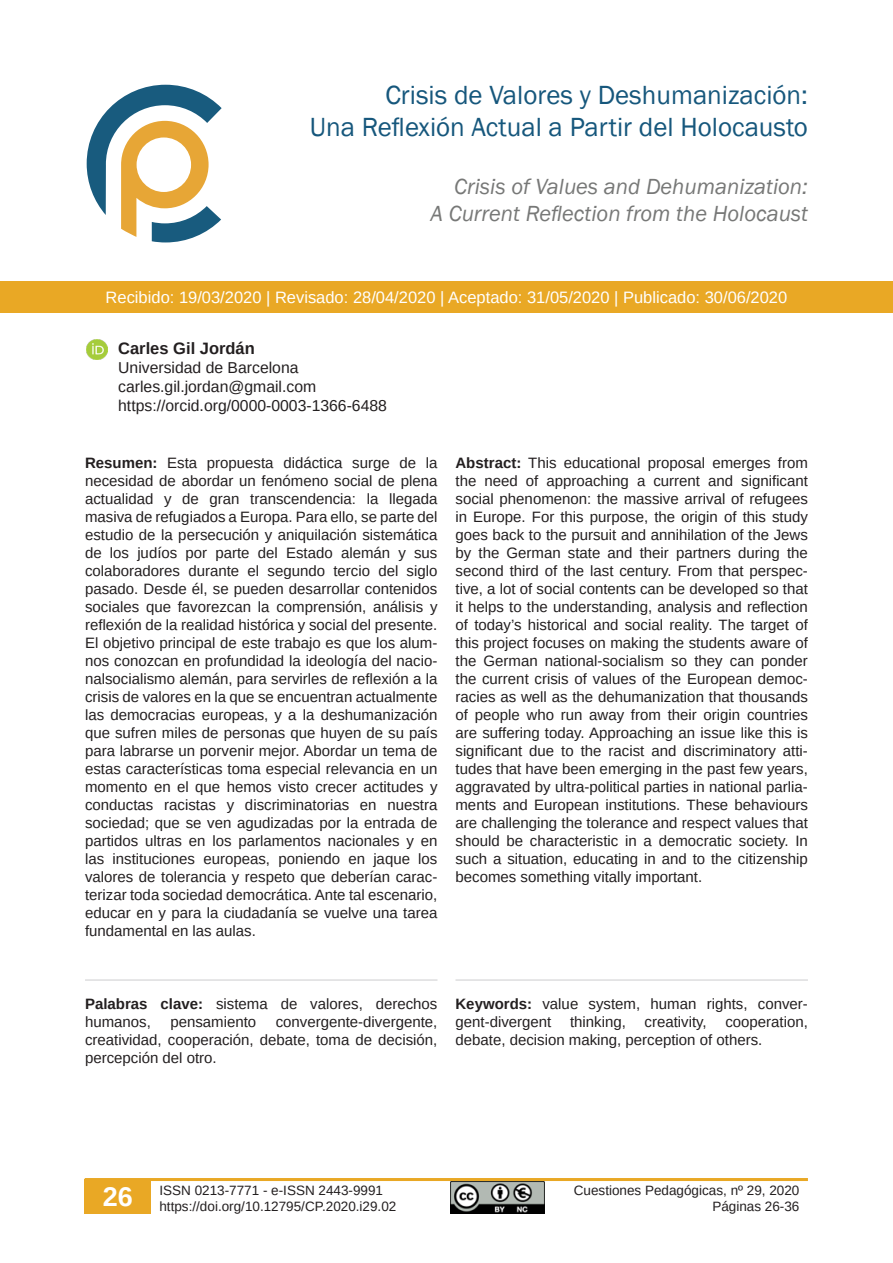
<style>
.page{position:relative;width:893px;height:1263px;background:#fff}
.page>*{position:absolute;margin:0;border:0;box-sizing:border-box;transform-origin:0 0}
.Title-h1{font:27px "Franklin Gothic";color:#16577c}
.Title-en{font:italic 22.5px "Franklin Gothic";color:#777877}
.Fechas{font:16.5px "Arimo";color:#fff}
.Autor-nombre{font:700 16.5px "Arimo";color:#231f20}
.autor-details{font:15.75px "Arimo";color:#231f20}
.Resumen-negrita{font:15px/18px "Arimo";color:#231f20;text-align:justify}
.Resumen{font:15px/18px "Arimo";color:#231f20;text-align:justify}
.t1{font:13.5px/16.2px "Arimo";color:#231f20}
.s1{font-weight:700}
.s2{font-weight:700;font-size:27px;color:#fff}
</style>
<div class="page">
<div style="left:85px;top:1179px;width:66px;height:34px;background:#e9a825"></div>
<hr style="left:85px;top:1178px;width:723px;height:3px;background:#e9a825">
<img style="left:451px;top:1181px;width:93px;height:32px">
<hr style="left:85px;top:979px;width:352px;height:2px;background:#ddddde">
<hr style="left:455px;top:979px;width:353px;height:2px;background:#ddddde">
<img style="left:87px;top:339px;width:20px;height:21px">
<div style="left:0;top:281px;width:893px;height:31px;background:#e9a825"></div>
<svg style="left:87px;top:85px;width:135px;height:157px"></svg>
<p class="Title-h1" style="left:385px;top:78px;width:424px">Crisis de Valores y Deshumanización:</p>
<p class="Title-h1" style="left:310px;top:111px;width:499px">Una Reflexión Actual a Partir del Holocausto</p>
<p class="Title-en" style="left:454px;top:173px;width:355px">Crisis of Values and Dehumanization:</p>
<p class="Title-en" style="left:430px;top:200px;width:379px">A Current Reflection from the Holocaust</p>
<p class="Fechas" style="left:106px;top:286px;width:683px">Recibido: 19/03/2020 | Revisado: 28/04/2020 | Aceptado: 31/05/2020 | Publicado: 30/06/2020</p>
<p class="Autor-nombre" style="left:118px;top:337px;width:138px">Carles Gil Jordán</p>
<p class="autor-details" style="left:118px;top:358px;width:182px">Universidad de Barcelona</p>
<p class="autor-details" style="left:118px;top:377px;width:200px">carles.gil.jordan@gmail.com</p>
<p class="autor-details" style="left:118px;top:396px;width:270px">https://orcid.org/0000-0003-1366-6488</p>
<p class="Resumen-negrita" style="left:85px;top:454px;width:354px"><span class="s1">Resumen:</span> Esta propuesta didáctica surge de la necesidad de abordar un fenómeno social de plena actualidad y de gran transcendencia: la llegada masiva de refugiados a Europa. Para ello, se parte del estudio de la persecución y aniquilación sistemática de los judíos por parte del Estado alemán y sus colaboradores durante el segundo tercio del siglo pasado. Desde él, se pueden desarrollar contenidos sociales que favorezcan la comprensión, análisis y reflexión de la realidad histórica y social del presente.<br>El objetivo principal de este trabajo es que los alum&shy;nos conozcan en profundidad la ideología del nacio&shy;nalsocialismo alemán, para servirles de reflexión a la crisis de valores en la que se encuentran actualmente las democracias europeas, y a la deshumanización que sufren miles de personas que huyen de su país para labrarse un porvenir mejor. Abordar un tema de estas características toma especial relevancia en un momento en el que hemos visto crecer actitudes y conductas racistas y discriminatorias en nuestra sociedad; que se ven agudizadas por la entrada de partidos ultras en los parlamentos nacionales y en las instituciones europeas, poniendo en jaque los valores de tolerancia y respeto que deberían carac&shy;terizar toda sociedad democrática. Ante tal escenario, educar en y para la ciudadanía se vuelve una tarea fundamental en las aulas.</p>
<p class="Resumen-negrita" style="left:455px;top:454px;width:354px"><span class="s1">Abstract:</span> This educational proposal emerges from the need of approaching a current and significant social phenomenon: the massive arrival of refugees in Europe. For this purpose, the origin of this study goes back to the pursuit and annihilation of the Jews by the German state and their partners during the second third of the last century. From that perspec&shy;tive, a lot of social contents can be developed so that it helps to the understanding, analysis and reflection of today’s historical and social reality. The target of this project focuses on making the students aware of the German national-socialism so they can ponder the current crisis of values of the European democ&shy;racies as well as the dehumanization that thousands of people who run away from their origin countries are suffering today. Approaching an issue like this is significant due to the racist and discriminatory atti&shy;tudes that have been emerging in the past few years, aggravated by ultra-political parties in national parlia&shy;ments and European institutions. These behaviours are challenging the tolerance and respect values that should be characteristic in a democratic society. In such a situation, educating in and to the citizenship becomes something vitally important.</p>
<p class="Resumen" style="left:85px;top:995px;width:354px"><span class="s1">Palabras clave:</span> sistema de valores, derechos humanos,</p>
<p class="Resumen" style="left:85px;top:1013px;width:354px;text-indent:191px">convergente-divergente, creatividad, cooperación, debate, toma de decisión, percepción del otro.</p>
<p class="Resumen" style="left:170px;top:1013px;width:87px">pensamiento</p>
<p class="Resumen" style="left:455px;top:995px;width:354px"><span class="s1">Keywords:</span> value system, human rights, conver&shy;gent-divergent thinking, creativity, cooperation, debate, decision making, perception of others.</p>
<p class="t1" style="left:159px;top:1182px;width:238px;text-indent:-57px"><span class="s2">26</span> ISSN 0213-7771 - e-ISSN 2443-9991 https://doi.org/10.12795/CP.2020.i29.02</p>
<p class="t1" style="left:574px;top:1182px;width:227px">Cuestiones Pedagógicas, nº 29, 2020</p>
<p class="t1" style="left:712px;top:1198px;width:89px">Páginas 26-36</p>
</div>
